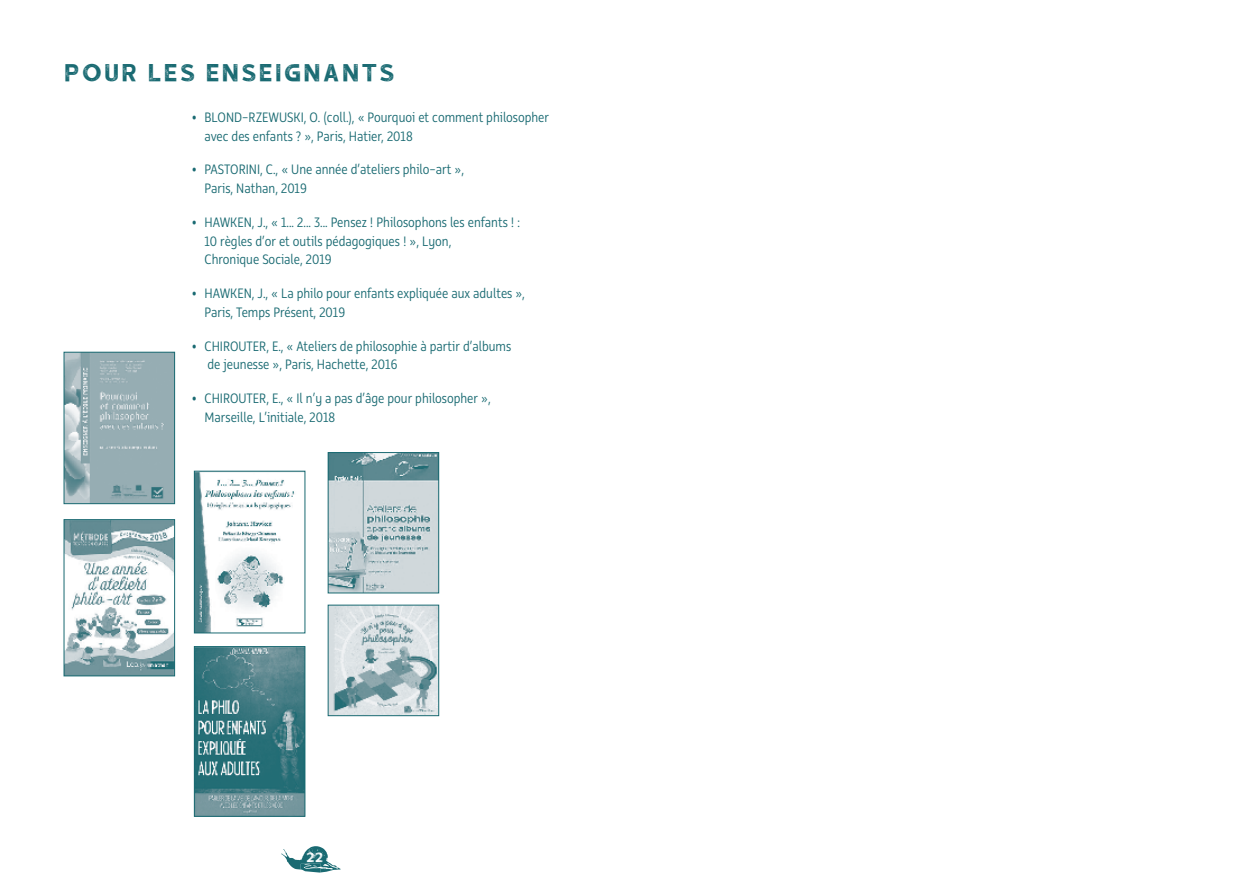
<style>
.page{position:relative;width:1259px;height:893px;background:#fff}
.page>*{position:absolute;margin:0;border:0;box-sizing:border-box;transform-origin:0 0}
.t1{font:27px "hustle 5";color:#196a72}
.t2{font:300 15px/18.8px "Rehn Condensed";color:#196a72}
.t3{font:15px "hustle 5";color:#fff}
</style>
<div class="page">
<svg style="left:281px;top:846px;width:60px;height:27px"></svg>
<img style="left:66px;top:354px;width:107px;height:148px">
<div style="left:64px;top:352px;width:111px;height:152px;border:1px solid #196a72"></div>
<img style="left:330px;top:454px;width:107px;height:137px">
<div style="left:328px;top:452px;width:111px;height:141px;border:1px solid #196a72"></div>
<img style="left:196px;top:473px;width:99px;height:158px">
<div style="left:194px;top:471px;width:111px;height:162px;border:1px solid #196a72"></div>
<img style="left:196px;top:648px;width:107px;height:166px">
<div style="left:194px;top:646px;width:111px;height:170px;border:1px solid #196a72"></div>
<img style="left:66px;top:521px;width:107px;height:153px">
<div style="left:64px;top:519px;width:111px;height:157px;border:1px solid #196a72"></div>
<img style="left:330px;top:607px;width:107px;height:107px">
<div style="left:328px;top:605px;width:111px;height:111px;border:1px solid #196a72"></div>
<h1 class="t1" style="left:64px;top:58px;width:334px">POUR LES ENSEIGNANTS</h1>
<p class="t2" style="left:204px;top:107px;width:346px;text-indent:-13px">• BLOND-RZEWUSKI, O. (coll.), « Pourquoi et comment philosopher avec des enfants ? », Paris, Hatier, 2018</p>
<p class="t2" style="left:204px;top:160px;width:261px;text-indent:-13px">• PASTORINI, C., « Une année d’ateliers philo-art »,<br>Paris, Nathan, 2019</p>
<p class="t2" style="left:204px;top:212px;width:317px;text-indent:-13px">• HAWKEN, J., « 1... 2... 3... Pensez ! Philosophons les enfants ! :<br>10 règles d’or et outils pédagogiques ! », Lyon,<br>Chronique Sociale, 2019</p>
<p class="t2" style="left:204px;top:284px;width:322px;text-indent:-13px">• HAWKEN, J., « La philo pour enfants expliquée aux adultes »,<br>Paris, Temps Présent, 2019</p>
<p class="t2" style="left:207px;top:336px;width:305px;text-indent:-16px">• CHIROUTER, E., « Ateliers de philosophie à partir d’albums de jeunesse », Paris, Hachette, 2016</p>
<p class="t2" style="left:204px;top:389px;width:288px;text-indent:-13px">• CHIROUTER, E., « Il n’y a pas d’âge pour philosopher »,<br>Marseille, L’initiale, 2018</p>
<p class="t3" style="left:306px;top:849px;width:19px">22</p>
</div>
